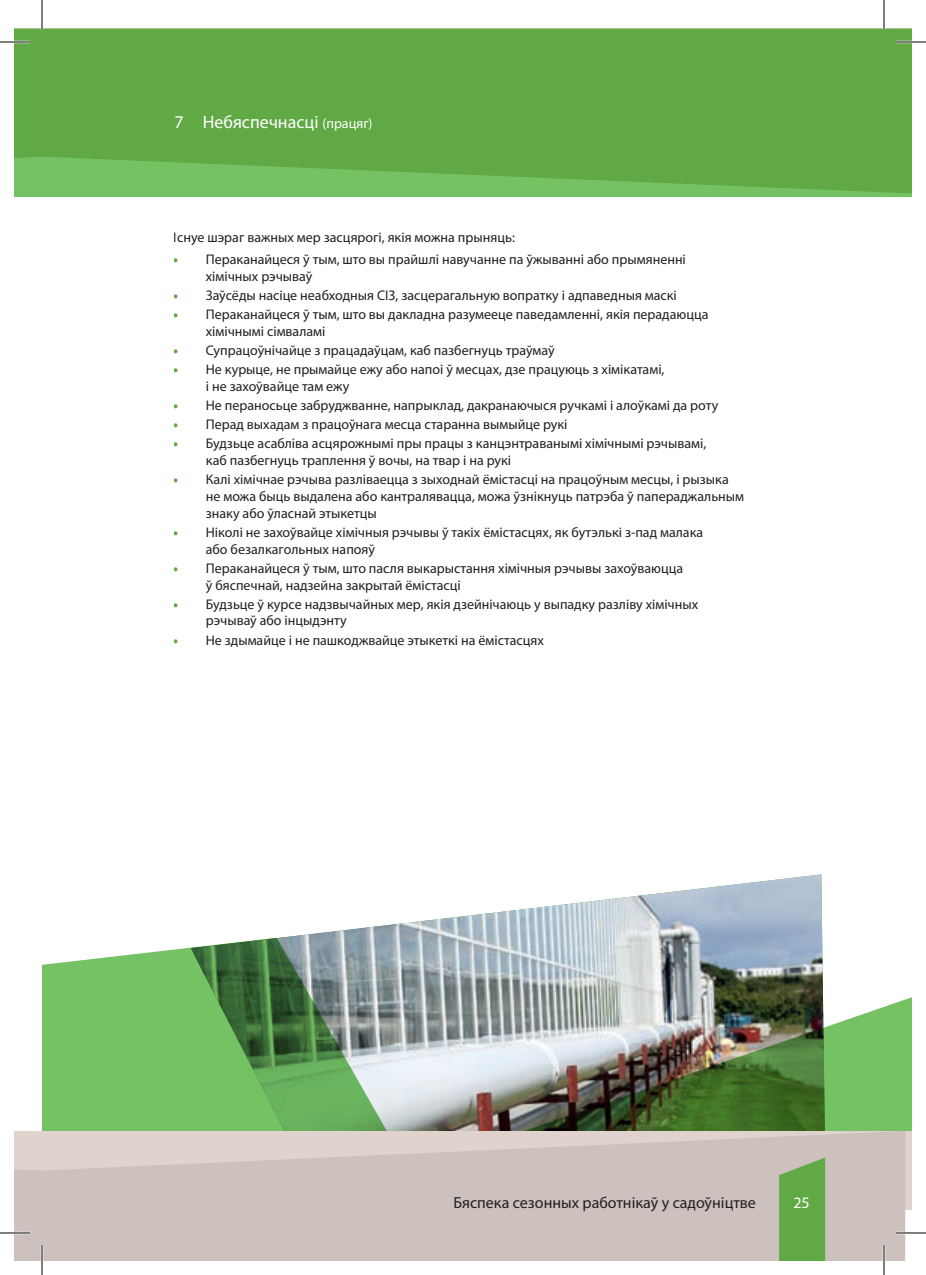
<style>
.page{position:relative;width:926px;height:1275px;background:#fff}
.page>*{position:absolute;margin:0;border:0;box-sizing:border-box;transform-origin:0 0}
.t1{font:18px "Myriad Pro";color:#fff}
.t2{font:16px "Myriad Pro";color:#231f20}
.t3{font:16px "Myriad Pro";color:#fff}
.t4{font:14px/16.8px "Myriad Pro";color:#231f20}
.s1{font-size:14px}
.s2{font-weight:900;color:#61a945}
</style>
<div class="page">
<img style="left:287px;top:874px;width:536px;height:63px">
<img style="left:42px;top:937px;width:870px;height:194px">
<svg style="left:42px;top:1131px;width:863px;height:130px;background:#cfc3bf"></svg>
<svg style="left:779px;top:1157px;width:46px;height:104px;background:#6aab50"></svg>
<div style="left:14px;top:1131px;width:28px;height:78px;background:#e0d3cd"></div>
<div style="left:42px;top:82px;width:870px;height:115px;background:#75c264"></div>
<div style="left:14px;top:82px;width:28px;height:115px;background:#75c264"></div>
<svg style="left:44px;top:28px;width:868px;height:165px;background:#63ab48"></svg>
<div style="left:14px;top:28px;width:30px;height:130px;background:#61a945"></div>
<div style="left:14px;top:1169px;width:29px;height:92px;background:#ccc1bd"></div>
<hr style="left:0;top:41px;width:30px;height:2px;background:#fff">
<hr style="left:896px;top:41px;width:30px;height:2px;background:#fff">
<hr style="left:0;top:1231px;width:30px;height:3px;background:#fff">
<hr style="left:896px;top:1231px;width:30px;height:3px;background:#fff">
<hr style="left:41px;top:0;width:2px;height:30px;background:#fff">
<hr style="left:41px;top:1245px;width:2px;height:30px;background:#fff">
<hr style="left:883px;top:0;width:2px;height:30px;background:#fff">
<hr style="left:883px;top:1245px;width:2px;height:30px;background:#fff">
<hr style="left:0;top:42px;width:30px;height:1px;background:#000">
<hr style="left:896px;top:42px;width:30px;height:1px;background:#000">
<hr style="left:0;top:1232px;width:30px;height:1px;background:#000">
<hr style="left:896px;top:1232px;width:30px;height:1px;background:#000">
<hr style="left:42px;top:0;width:1px;height:30px;background:#000">
<hr style="left:42px;top:1245px;width:1px;height:30px;background:#000">
<hr style="left:884px;top:0;width:1px;height:30px;background:#000">
<hr style="left:884px;top:1245px;width:1px;height:30px;background:#000">
<p class="t1" style="left:174px;top:111px;width:200px">7 Небяспечнасці <span class="s1">(працяг)</span></p>
<p class="t4" style="left:174px;top:229px;width:343px">Існуе шэраг важных мер засцярогі, якія можна прыняць:</p>
<p class="t4" style="left:206px;top:251px;width:482px;text-indent:-32px"><span class="s2">•</span> Пераканайцеся ў тым, што вы прайшлі навучанне па ўжыванні або прымяненні хімічных рэчываў</p>
<p class="t4" style="left:174px;top:287px;width:505px"><span class="s2">•</span> Заўсёды насіце неабходныя СІЗ, засцерагальную вопратку і адпаведныя маскі</p>
<p class="t4" style="left:206px;top:306px;width:504px;text-indent:-32px"><span class="s2">•</span> Пераканайцеся ў тым, што вы дакладна разумееце паведамленні, якія перадаюцца хімічнымі сімваламі</p>
<p class="t4" style="left:174px;top:342px;width:382px"><span class="s2">•</span> Супрацоўнічайце з працадаўцам, каб пазбегнуць траўмаў</p>
<p class="t4" style="left:206px;top:361px;width:460px;text-indent:-32px"><span class="s2">•</span> Не курыце, не прымайце ежу або напоі ў месцах, дзе працуюць з хімікатамі, і не захоўвайце там ежу</p>
<p class="t4" style="left:174px;top:397px;width:546px"><span class="s2">•</span> Не пераносьце забруджванне, напрыклад, дакранаючыся ручкамі і алоўкамі да роту</p>
<p class="t4" style="left:174px;top:416px;width:395px"><span class="s2">•</span> Перад выхадам з працоўнага месца старанна вымыйце рукі</p>
<p class="t4" style="left:206px;top:435px;width:502px;text-indent:-32px"><span class="s2">•</span> Будзьце асабліва асцярожнымі пры працы з канцэнтраванымі хімічнымі рэчывамі, каб пазбегнуць траплення ў вочы, на твар і на рукі</p>
<p class="t4" style="left:206px;top:471px;width:540px;text-indent:-32px"><span class="s2">•</span> Калі хімічнае рэчыва разліваецца з зыходнай ёмістасці на працоўным месцы, і рызыка не можа быць выдалена або кантралявацца, можа ўзнікнуць патрэба ў папераджальным знаку або ўласнай этыкетцы</p>
<p class="t4" style="left:206px;top:523px;width:499px;text-indent:-32px"><span class="s2">•</span> Ніколі не захоўвайце хімічныя рэчывы ў такіх ёмістасцях, як бутэлькі з-пад малака або безалкагольных напояў</p>
<p class="t4" style="left:206px;top:559px;width:479px;text-indent:-32px"><span class="s2">•</span> Пераканайцеся ў тым, што пасля выкарыстання хімічныя рэчывы захоўваюцца ў бяспечнай, надзейна закрытай ёмістасці</p>
<p class="t4" style="left:206px;top:595px;width:494px;text-indent:-32px"><span class="s2">•</span> Будзьце ў курсе надзвычайных мер, якія дзейнічаюць у выпадку разліву хімічных рэчываў або інцыдэнту</p>
<p class="t4" style="left:174px;top:631px;width:372px"><span class="s2">•</span> Не здымайце і не пашкоджвайце этыкеткі на ёмістасцях</p>
<p class="t2" style="left:453px;top:1192px;width:304px">Бяспека сезонных работнікаў у садоўніцтве</p>
<p class="t3" style="left:793px;top:1192px;width:18px">25</p>
</div>
